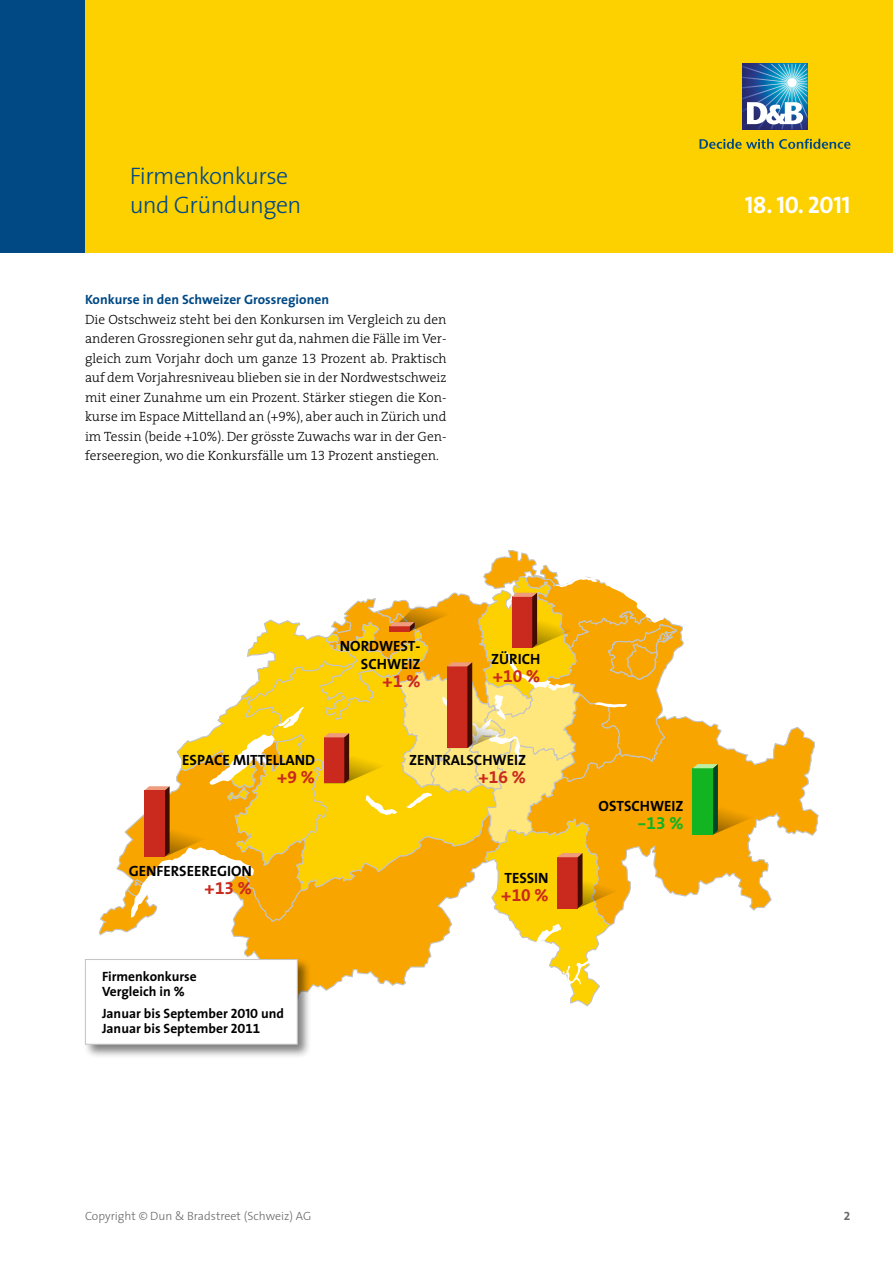
<style>
.page{position:relative;width:893px;height:1263px;background:#fff}
.page>*{position:absolute;margin:0;border:0;box-sizing:border-box;transform-origin:0 0}
.t1{font:300 24px/28.5px "The Sans";letter-spacing:-.025em;color:#004985}
.t2{font:24px "The Sans Bold Caps";letter-spacing:-.01em;color:#fff}
.t3{font:17.4px "The Sans Bold Expert";color:#ca291d}
.t4{font:17.4px "The Sans Bold Expert";color:#12b421}
.t5{font:700 14.85px/18px "The Sans";color:#000;text-align:right}
.t6{font:300 13.5px/19.5px "The Serif";color:#000;text-align:justify}
.t7{font:700 13.5px/15px "The Sans";color:#000}
.t8{font:700 13.5px "The Sans";color:#004985}
.t9{font:300 12px "The Sans";color:#676767}
.t10{font:12px "The Sans Bold Expert";color:#676767}
.s1{font-family:"The Serif Light Expert";font-weight:400}
.s2{font-family:"The Sans Bold Caps";font-weight:400}
.s3{font-family:"The Sans Bold Expert";font-weight:400}
</style>
<div class="page">
<div style="left:0;top:0;width:85px;height:253px;background:#004985"></div>
<div style="left:85px;top:0;width:808px;height:253px;background:#fdd000"></div>
<svg style="left:742px;top:64px;width:65px;height:65px;background:#5f90bc"></svg>
<svg style="left:699px;top:139px;width:152px;height:10px"></svg>
<svg style="left:785px;top:727px;width:34px;height:109px;fill:#f8a500"></svg>
<svg style="left:99px;top:550px;width:686px;height:457px"></svg>
<div style="left:144px;top:790px;width:21px;height:67px;background:#ca291d"></div>
<div style="left:83px;top:957px;width:229px;height:102px;background:#000;opacity:.5"></div>
<div style="left:85px;top:959px;width:213px;height:85px;background:#fff;border:1px solid #c4c4c5"></div>
<h1 class="t1" style="left:130px;top:161px;width:173px">Firmenkonkurse und Gründungen</h1>
<p class="t8" style="left:85px;top:289px;width:245px">Konkurse in den Schweizer Grossregionen</p>
<p class="t6" style="left:85px;top:309px;width:363px">Die Ostschweiz steht bei den Konkursen im Vergleich zu den anderen Grossregionen sehr gut da, nahmen die Fälle im Ver&shy;gleich zum Vorjahr doch um ganze <span class="s1">13</span> Prozent ab. Praktisch auf dem Vorjahresniveau blieben sie in der Nordwestschweiz mit einer Zunahme um ein Prozent. Stärker stiegen die Kon&shy;kurse im Espace Mittelland an (+<span class="s1">9</span>%), aber auch in Zürich und im Tessin (beide +<span class="s1">10</span>%). Der grösste Zuwachs war in der Gen&shy;ferseeregion, wo die Konkursfälle um <span class="s1">13</span> Prozent anstiegen.</p>
<h1 class="t2" style="left:745px;top:184px;width:107px">18. 10. 2011</h1>
<p class="t5" style="left:340px;top:637px;width:82px">NORDWEST-<br>SCHWEIZ</p>
<p class="t3" style="left:382px;top:667px;width:40px">+1 %</p>
<p class="t5" style="left:491px;top:650px;width:51px">ZÜRICH</p>
<p class="t3" style="left:492px;top:662px;width:49px">+10 %</p>
<p class="t5" style="left:182px;top:750px;width:134px">ESPACE MITTELLAND</p>
<p class="t3" style="left:277px;top:762px;width:40px">+9 %</p>
<p class="t5" style="left:409px;top:750px;width:118px">ZENTRALSCHWEIZ</p>
<p class="t3" style="left:478px;top:762px;width:49px">+16 %</p>
<p class="t5" style="left:129px;top:861px;width:125px">GENFERSEEREGION</p>
<p class="t3" style="left:204px;top:873px;width:49px">+13 %</p>
<p class="t7" style="left:102px;top:968px;width:96px">Firmenkonkurse<br>Vergleich in %</p>
<p class="t7" style="left:102px;top:1006px;width:184px">Januar bis September <span class="s2">2010</span> und<br>Januar bis September <span class="s2">20</span><span class="s3">11</span></p>
<p class="t5" style="left:504px;top:868px;width:46px">TESSIN</p>
<p class="t3" style="left:501px;top:880px;width:49px">+10 %</p>
<p class="t5" style="left:599px;top:796px;width:87px">OSTSCHWEIZ</p>
<p class="t4" style="left:637px;top:808px;width:48px">-13 %</p>
<p class="t9" style="left:85px;top:1206px;width:228px">Copyright © Dun &amp; Bradstreet (Schweiz) AG</p>
<p class="t10" style="left:844px;top:1206px;width:8px">2</p>
</div>
